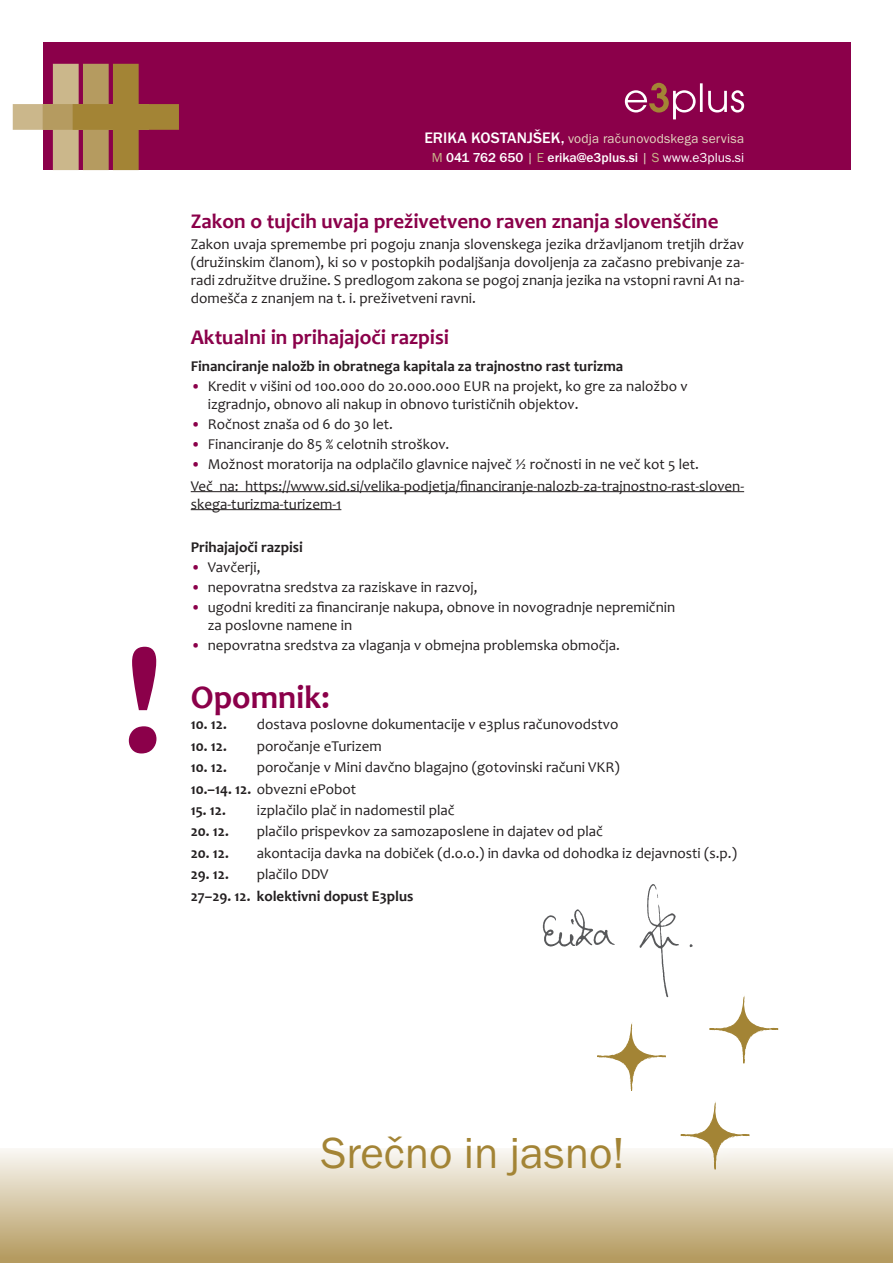
<style>
.page{position:relative;width:893px;height:1263px;background:#fff}
.page>*{position:absolute;margin:0;border:0;box-sizing:border-box;transform-origin:0 0}
.t1{font:700 162.15px "Candara";color:#8b004a}
.t2{font:45px "Franklin Got Itc TEE";color:#a38435}
.t3{font:700 33px "Candara";color:#8b004a}
.t4{font:700 21px "Candara";color:#8b004a}
.t5{font:15px/18px "Candara";color:#231f20}
.t6{font:700 15px "Candara";color:#231f20}
.t7{font:13.5px/19.5px "Franklin Got Itc TEE";letter-spacing:.015em;color:#e3d7bf;text-align:center}
.s1{font-weight:500;font-size:15.75px;color:#fff}
.s2{color:#cbb78b}
.s3{font-weight:500;color:#fff}
.s4{color:#fff}
.s5{color:#8b004a}
.s6{font-weight:700}
</style>
<div class="page">
<div style="left:43px;top:43px;width:807px;height:127px;background:#8b004a"></div>
<svg style="left:13px;top:64px;width:166px;height:106px"></svg>
<svg style="left:625px;top:83px;width:119px;height:36px"></svg>
<img style="left:542px;top:884px;width:151px;height:105px">
<hr style="left:191px;top:491px;width:553px;height:1px;background:#231f20">
<hr style="left:191px;top:509px;width:150px;height:1px;background:#231f20">
<div style="left:0;top:1148px;width:893px;height:115px;background:linear-gradient(to bottom,#faf8f4,#b2975a)"></div>
<svg style="left:659px;top:1134px;width:108px;height:38px"></svg>
<svg style="left:680px;top:1101px;width:69px;height:68px"></svg>
<svg style="left:597px;top:1022px;width:69px;height:69px"></svg>
<div style="left:686px;top:966px;width:108px;height:104px;background:#fff"></div>
<svg style="left:709px;top:996px;width:69px;height:67px"></svg>
<h1 class="t1" style="left:122px;top:598px;width:42px">!</h1>
<p class="t7" style="left:424px;top:129px;width:321px"><span class="s1">ERIKA KOSTANJŠEK,</span> vodja računovodskega servisa<br><span class="s2">M</span> <span class="s3">041 762 650</span> | <span class="s2">E</span> <span class="s3">erika@e3plus.si</span> | <span class="s2">S</span> <span class="s4">www.e3plus.si</span></p>
<h3 class="t4" style="left:191px;top:208px;width:529px">Zakon o tujcih uvaja preživetveno raven znanja slovenščine</h3>
<p class="t5" style="left:191px;top:235px;width:555px;text-align:justify">Zakon uvaja spremembe pri pogoju znanja slovenskega jezika državljanom tretjih držav (družinskim članom), ki so v postopkih podaljšanja dovoljenja za začasno prebivanje za&shy;radi združitve družine. S predlogom zakona se pogoj znanja jezika na vstopni ravni A1 na&shy;domešča z znanjem na t. i. preživetveni ravni.</p>
<h3 class="t4" style="left:191px;top:324px;width:260px">Aktualni in prihajajoči razpisi</h3>
<p class="t6" style="left:191px;top:356px;width:434px">Financiranje naložb in obratnega kapitala za trajnostno rast turizma</p>
<p class="t5" style="left:208px;top:377px;width:481px;text-indent:-17px"><span class="s5">•</span> Kredit v višini od 100.000 do 20.000.000 EUR na projekt, ko gre za naložbo v izgradnjo, obnovo ali nakup in obnovo turističnih objektov.</p>
<p class="t5" style="left:191px;top:415px;width:204px"><span class="s5">•</span> Ročnost znaša od 6 do 30 let.</p>
<p class="t5" style="left:191px;top:435px;width:260px"><span class="s5">•</span> Financiranje do 85 % celotnih stroškov.</p>
<p class="t5" style="left:191px;top:454px;width:555px;line-height:21.5px"><span class="s5">•</span> Možnost moratorija na odplačilo glavnice največ ½ ročnosti in ne več kot 5 let.<br>Več na: https://www.sid.si/velika-podjetja/financiranje-nalozb-za-trajnostno-rast-sloven-</p>
<p class="t5" style="left:191px;top:495px;width:152px">skega-turizma-turizem-1</p>
<p class="t6" style="left:191px;top:537px;width:114px">Prihajajoči razpisi</p>
<p class="t5" style="left:191px;top:558px;width:71px"><span class="s5">•</span> Vavčerji,</p>
<p class="t5" style="left:191px;top:578px;width:288px"><span class="s5">•</span> nepovratna sredstva za raziskave in razvoj,</p>
<p class="t5" style="left:208px;top:598px;width:469px;text-indent:-17px"><span class="s5">•</span> ugodni krediti za financiranje nakupa, obnove in novogradnje nepremičnin za poslovne namene in</p>
<p class="t5" style="left:191px;top:636px;width:431px"><span class="s5">•</span> nepovratna sredstva za vlaganja v obmejna problemska območja.</p>
<h3 class="t3" style="left:191px;top:677px;width:140px">Opomnik:</h3>
<p class="t6" style="left:191px;top:715px;width:38px">10. 12.</p>
<p class="t5" style="left:257px;top:715px;width:363px">dostava poslovne dokumentacije v e3plus računovodstvo</p>
<p class="t6" style="left:191px;top:736px;width:38px">10. 12.</p>
<p class="t5" style="left:257px;top:737px;width:127px">poročanje eTurizem</p>
<p class="t6" style="left:191px;top:758px;width:38px">10. 12.</p>
<p class="t5" style="left:191px;top:756px;width:431px;line-height:21.5px;text-indent:66px">poročanje v Mini davčno blagajno (gotovinski računi VKR)<br><span class="s6">10.–14. 12.</span> obvezni ePobot</p>
<p class="t6" style="left:191px;top:801px;width:37px">15. 12.</p>
<p class="t5" style="left:257px;top:801px;width:199px">izplačilo plač in nadomestil plač</p>
<p class="t6" style="left:191px;top:822px;width:40px">20. 12.</p>
<p class="t5" style="left:257px;top:822px;width:348px">plačilo prispevkov za samozaposlene in dajatev od plač</p>
<p class="t6" style="left:191px;top:844px;width:40px">20. 12.</p>
<p class="t5" style="left:257px;top:844px;width:482px">akontacija davka na dobiček (d.o.o.) in davka od dohodka iz dejavnosti (s.p.)</p>
<p class="t6" style="left:191px;top:865px;width:40px">29. 12.</p>
<p class="t5" style="left:257px;top:865px;width:73px">plačilo DDV</p>
<p class="t6" style="left:191px;top:886px;width:224px">27–29. 12. kolektivni dopust E3plus</p>
<h2 class="t2" style="left:321px;top:1128px;width:305px">Srečno in jasno!</h2>
</div>
